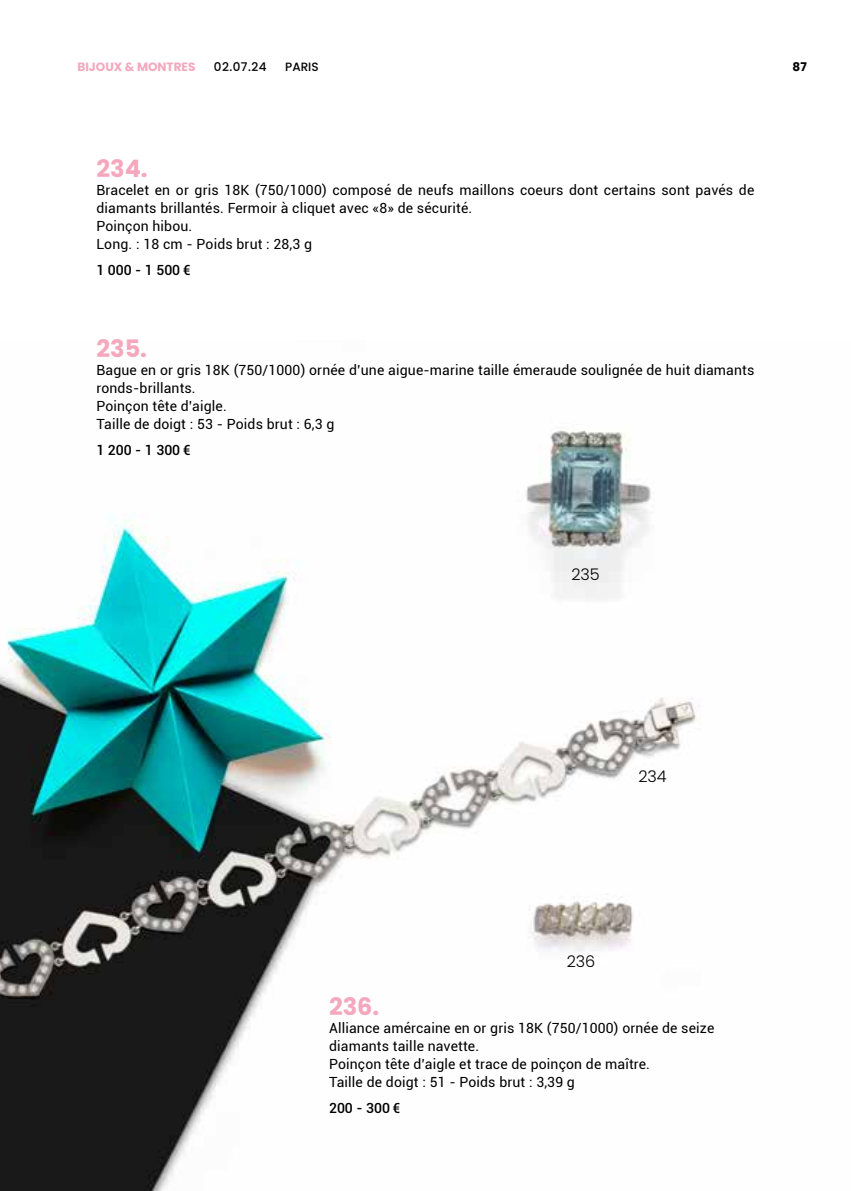
<style>
.page{position:relative;width:851px;height:1191px;background:#fff}
.page>*{position:absolute;margin:0;border:0;box-sizing:border-box;transform-origin:0 0}
.t1{font:700 24px "Poppins";color:#f4a7bd}
.t2{font:300 16px "Poppins";color:#000}
.t3{font:14px/18px "Roboto";letter-spacing:.01em;color:#000}
.t4{font:500 14px "Roboto";color:#000}
.t5{font:700 12px "Poppins";color:#f4a7bd}
.t6{font:500 12px "Poppins";color:#000}
.t7{font:700 12px "Poppins";color:#000}
</style>
<div class="page">
<img style="left:0;top:427px;width:700px;height:764px">
<p class="t5" style="left:77px;top:60px;width:119px">BIJOUX &amp; MONTRES</p>
<p class="t6" style="left:214px;top:60px;width:54px">02.07.24</p>
<p class="t6" style="left:285px;top:60px;width:35px">PARIS</p>
<p class="t7" style="left:792px;top:60px;width:16px">87</p>
<h1 class="t1" style="left:96px;top:155px;width:53px">234.</h1>
<p class="t3" style="left:96px;top:181px;width:659px">Bracelet en or gris 18K (750/1000) composé de neufs maillons coeurs dont certains sont pavés de diamants brillantés. Fermoir à cliquet avec «8» de sécurité.<br>Poinçon hibou.<br>Long. : 18 cm - Poids brut : 28,3 g</p>
<p class="t4" style="left:96px;top:260px;width:96px">1 000 - 1 500 €</p>
<h1 class="t1" style="left:96px;top:335px;width:52px">235.</h1>
<p class="t3" style="left:96px;top:361px;width:659px">Bague en or gris 18K (750/1000) ornée d’une aigue-marine taille émeraude soulignée de huit diamants ronds-brillants.<br>Poinçon tête d’aigle.<br>Taille de doigt : 53 - Poids brut : 6,3 g</p>
<p class="t4" style="left:96px;top:440px;width:96px">1 200 - 1 300 €</p>
<p class="t2" style="left:571px;top:565px;width:30px">235</p>
<p class="t2" style="left:638px;top:767px;width:30px">234</p>
<p class="t2" style="left:566px;top:952px;width:30px">236</p>
<h1 class="t1" style="left:329px;top:992px;width:52px">236.</h1>
<p class="t3" style="left:329px;top:1018px;width:387px">Alliance amércaine en or gris 18K (750/1000) ornée de seize diamants taille navette.<br>Poinçon tête d’aigle et trace de poinçon de maître.<br>Taille de doigt : 51 - Poids brut : 3,39 g</p>
<p class="t4" style="left:329px;top:1097px;width:73px">200 - 300 €</p>
</div>
